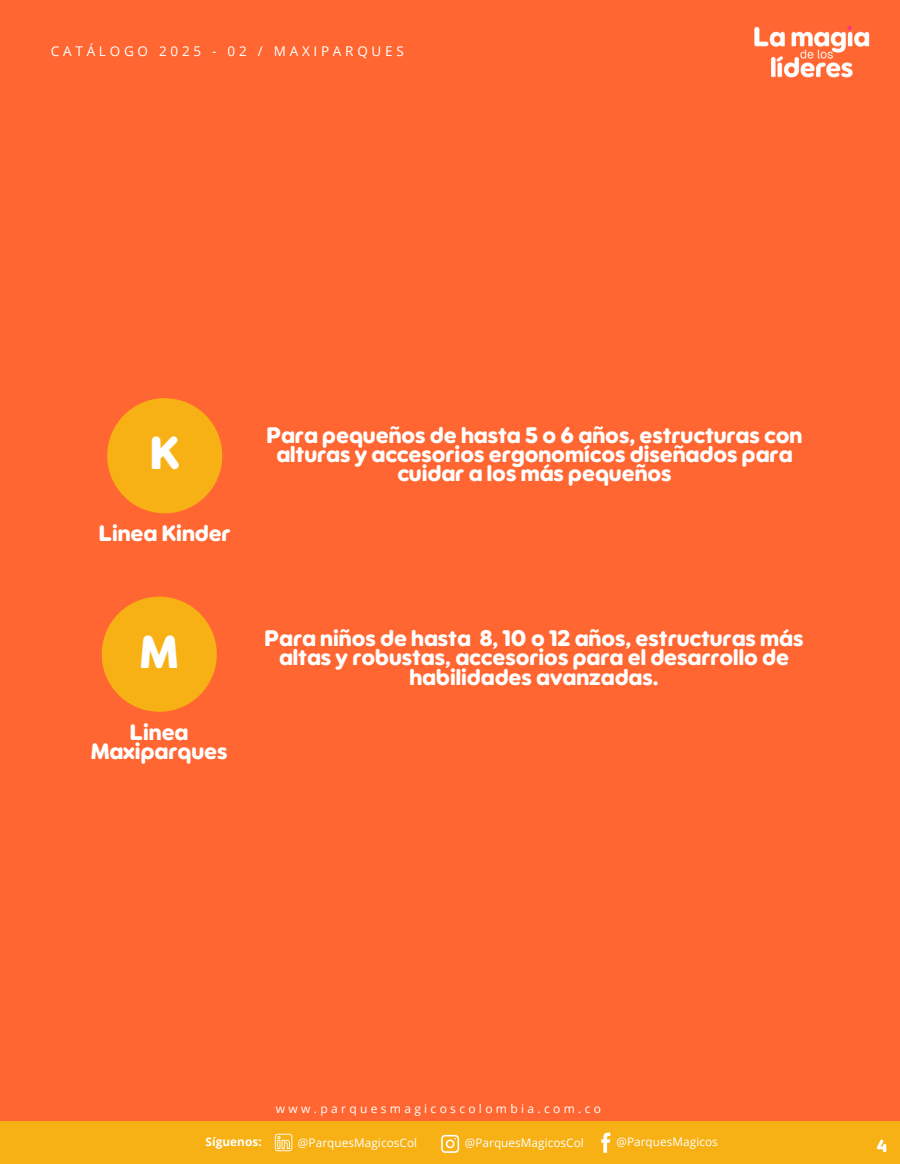
<style>
.page{position:relative;width:900px;height:1164px;background:#fff}
.page>*{position:absolute;margin:0;border:0;box-sizing:border-box;transform-origin:0 0}
.t1{font:700 46.5px "LT Saeada";color:#fff}
.t2{font:700 22.5px/19.2px "LT Saeada";color:#fff;text-align:center}
.t3{font:700 17.25px "LT Saeada";color:#fff}
.t4{font:13.5px "Open Sans";letter-spacing:.28em;color:#fff}
.t5{font:12px "Open Sans";letter-spacing:.28em;color:#fff}
.t6{font:11.7px "Open Sans";letter-spacing:.005em;color:#fff}
.t7{font:700 11.7px "Open Sans";letter-spacing:.005em;color:#fff}
</style>
<div class="page">
<div style="left:0;top:0;width:900px;height:1163px;background:#ff6631"></div>
<img style="left:754px;top:25px;width:116px;height:53px">
<div style="left:0;top:1121px;width:900px;height:42px;background:#f7b114"></div>
<svg style="left:275px;top:1133px;width:17px;height:17px"></svg>
<svg style="left:441px;top:1134px;width:18px;height:18px"></svg>
<svg style="left:601px;top:1132px;width:9px;height:20px"></svg>
<div style="left:107px;top:398px;width:115px;height:115px;background:#f7b114;border-radius:50%"></div>
<div style="left:102px;top:596px;width:115px;height:115px;background:#f7b114;border-radius:50%"></div>
<p class="t4" style="left:51px;top:41px;width:354px">CATÁLOGO 2025 - 02 / MAXIPARQUES</p>
<h2 class="t1" style="left:150px;top:432px;width:31px">K</h2>
<p class="t2" style="left:99px;top:525px;width:133px">Linea Kinder</p>
<p class="t1" style="left:140px;top:630px;width:39px">M</p>
<p class="t2" style="left:91px;top:723px;width:138px">Linea<br>Maxiparques</p>
<h3 class="t2" style="left:267px;top:426px;width:537px">Para pequeños de hasta 5 o 6 años, estructuras con alturas y accesorios ergonomícos diseñados para cuidar a los más pequeños</h3>
<p class="t2" style="left:265px;top:630px;width:540px">Para niños de hasta 8, 10 o 12 años, estructuras más altas y robustas, accesorios para el desarrollo de habilidades avanzadas.</p>
<h1 class="t5" style="left:276px;top:1099px;width:327px">www.parquesmagicoscolombia.com.co</h1>
<h1 class="t7" style="left:206px;top:1133px;width:58px">Síguenos:</h1>
<p class="t6" style="left:298px;top:1133px;width:121px">@ParquesMagicosCol</p>
<h1 class="t6" style="left:465px;top:1133px;width:121px">@ParquesMagicosCol</h1>
<h1 class="t6" style="left:616px;top:1133px;width:103px">@ParquesMagicos</h1>
<p class="t3" style="left:876px;top:1138px;width:12px">4</p>
</div>
